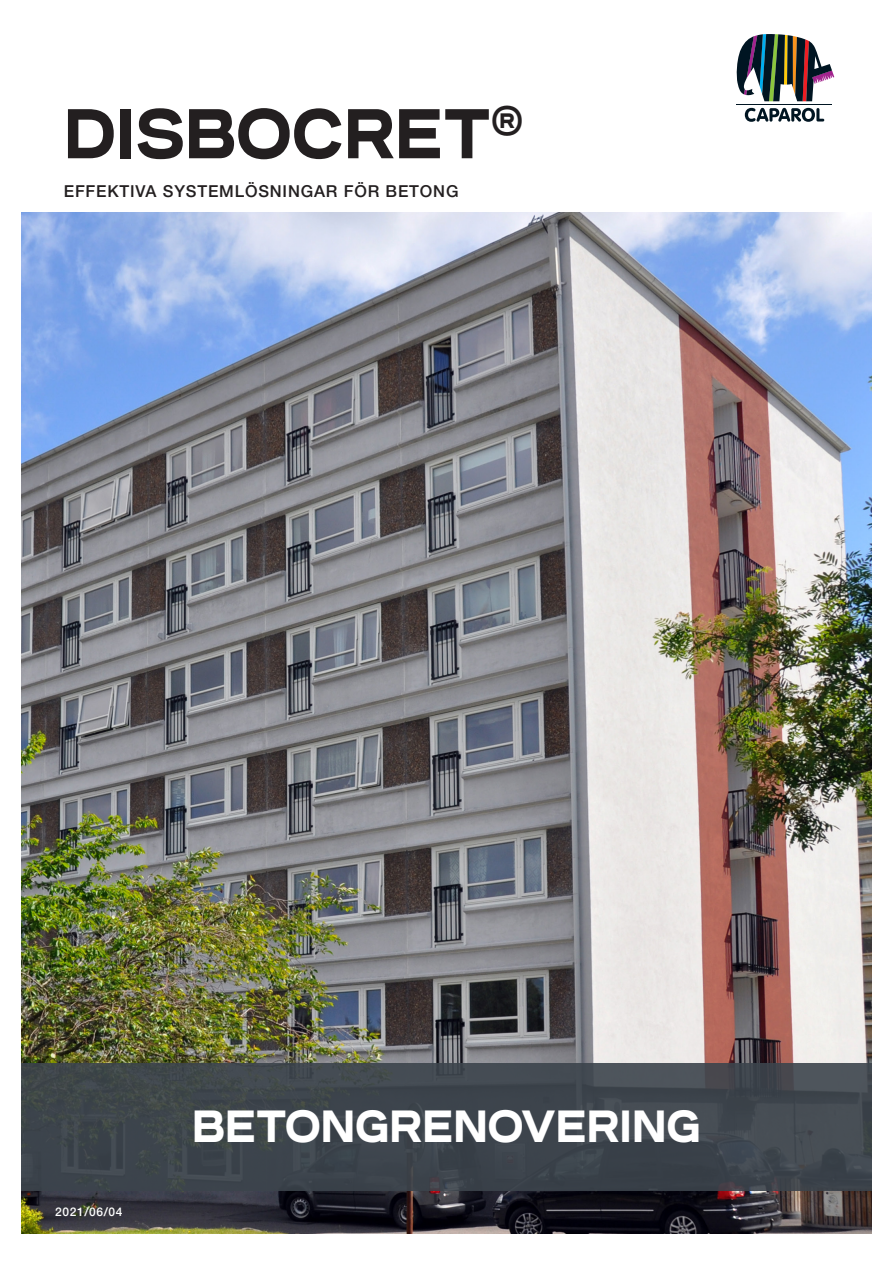
<style>
.page{position:relative;width:893px;height:1263px;background:#fff}
.page>*{position:absolute;margin:0;border:0;box-sizing:border-box;transform-origin:0 0}
.t1{font:900 70.2px "Reservation Wide";color:#231f20;scale:.85 1}
.t2{font:900 45px "Reservation Wide";color:#fff;scale:.85 1}
.t3{font:500 16.5px "Helvetica Neue LT Std";letter-spacing:.05em;color:#231f20}
.t4{font:500 12px "Helvetica Neue LT Std";letter-spacing:.05em;color:#fff}
</style>
<div class="page">
<img style="left:21px;top:213px;width:851px;height:1020px">
<div style="left:21px;top:1063px;width:851px;height:128px;background:#3c444c"></div>
<svg style="left:745px;top:108px;width:79px;height:14px"></svg>
<svg style="left:737px;top:34px;width:97px;height:67px"></svg>
<hr style="left:737px;top:104px;width:95px;height:1px;background:#001522">
<p class="t1" style="left:64px;top:93px;width:542px">DISBOCRET<sup>®</sup></p>
<p class="t3" style="left:64px;top:181px;width:396px">EFFEKTIVA SYSTEMLÖSNINGAR FÖR BETONG</p>
<p class="t4" style="left:55px;top:1205px;width:69px">2021/06/04</p>
<p class="t2" style="left:192px;top:1100px;width:600px">BETONGRENOVERING</p>
</div>
